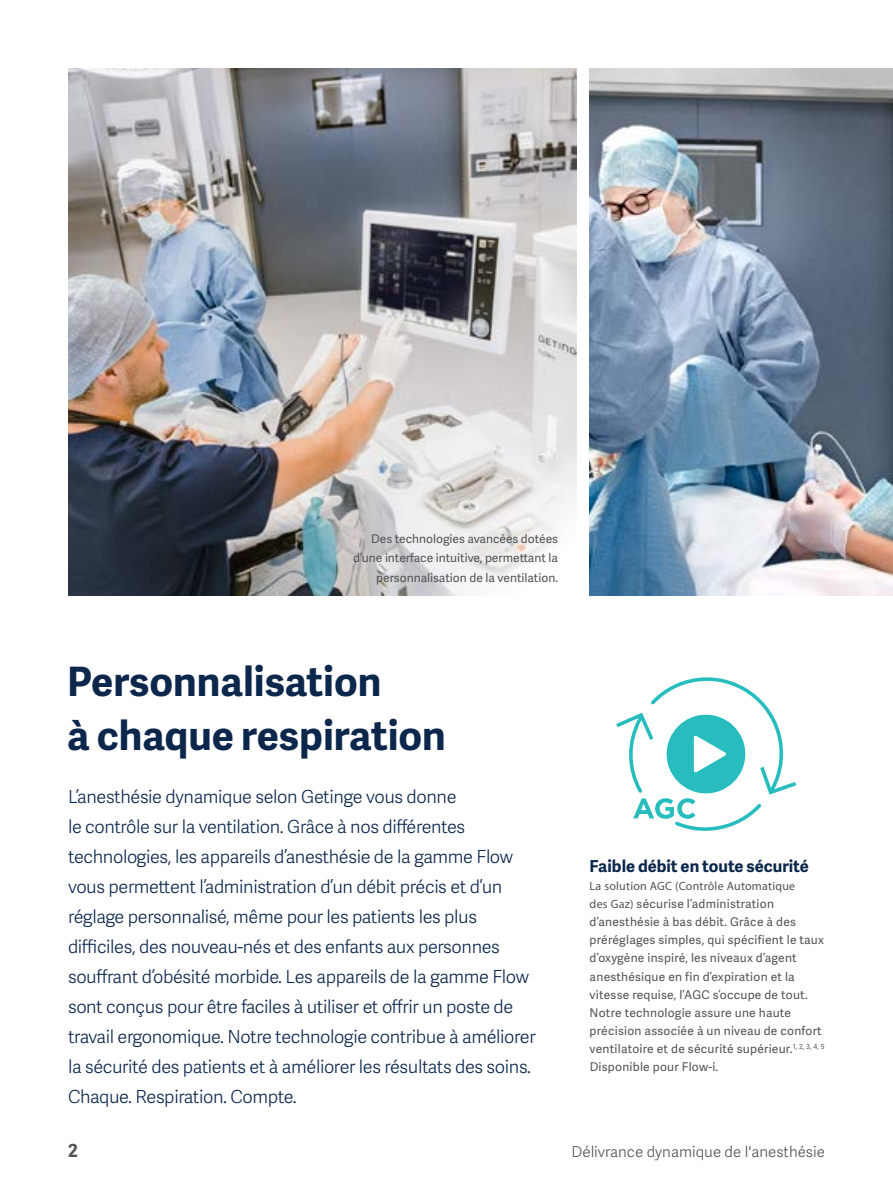
<style>
.page{position:relative;width:893px;height:1191px;background:#fff}
.page>*{position:absolute;margin:0;border:0;box-sizing:border-box;transform-origin:0 0}
.t1{font:700 40.5px/54px "Adelle Sans";color:#0c274c}
.t2{font:300 18px/30px "Adelle Sans";letter-spacing:-.02em;color:#0c274c}
.t3{font:700 18px "Adelle Sans";color:#505353}
.t4{font:700 16.5px "Adelle Sans";color:#0c274c}
.t5{font:300 15px "Adelle Sans";color:#505353}
.t6{font:12px/18px "Adelle Sans";letter-spacing:.02em;color:#505353}
.t7{font:12px/19.5px "Adelle Sans";color:#505353;text-align:right}
.t8{font:12px "Myriad Pro";letter-spacing:.02em;color:#505353}
.s1{font-family:"Myriad Pro"}
</style>
<div class="page">
<img style="left:68px;top:68px;width:509px;height:527px">
<img style="left:590px;top:68px;width:303px;height:527px">
<svg style="left:616px;top:677px;width:180px;height:154px"></svg>
<svg style="left:404px;top:434px;width:173px;height:161px;fill:#eee"></svg>
<p class="t7" style="left:353px;top:528px;width:206px">Des technologies avancées dotées d’une interface intuitive, permettant la personnalisation de la ventilation.</p>
<h1 class="t1" style="left:67px;top:653px;width:380px">Personnalisation<br>à chaque respiration</h1>
<p class="t2" style="left:68px;top:781px;width:469px">L’anesthésie dynamique selon Getinge vous donne<br>le contrôle sur la ventilation. Grâce à nos différentes technologies, les appareils d’anesthésie de la gamme Flow vous permettent l’administration d’un débit précis et d’un réglage personnalisé, même pour les patients les plus difficiles, des nouveau-nés et des enfants aux personnes souffrant d’obésité morbide. Les appareils de la gamme Flow sont conçus pour être faciles à utiliser et offrir un poste de travail ergonomique. Notre technologie contribue à améliorer la sécurité des patients et à améliorer les résultats des soins.<br>Chaque. Respiration. Compte.</p>
<p class="t4" style="left:590px;top:854px;width:221px">Faible débit en toute sécurité</p>
<p class="t8" style="left:590px;top:879px;width:207px">La solution AGC (Contrôle Automatique</p>
<p class="t6" style="left:590px;top:894px;width:236px"><span class="s1">des Gaz)</span> sécurise l’administration d’anesthésie à bas débit. Grâce à des préréglages simples, qui spécifient le taux d’oxygène inspiré, les niveaux d’agent anesthésique en fin d’expiration et la vitesse requise, l’AGC s’occupe de tout.<br>Notre technologie assure une haute précision associée à un niveau de confort ventilatoire et de sécurité supérieur.<sup>1,</sup> <sup>2,</sup> <sup>3,</sup> <sup>4,</sup> <sup>5<br></sup>Disponible pour Flow-i.</p>
<p class="t3" style="left:68px;top:1137px;width:11px">2</p>
<p class="t5" style="left:572px;top:1141px;width:255px">Délivrance dynamique de l'anesthésie</p>
</div>
